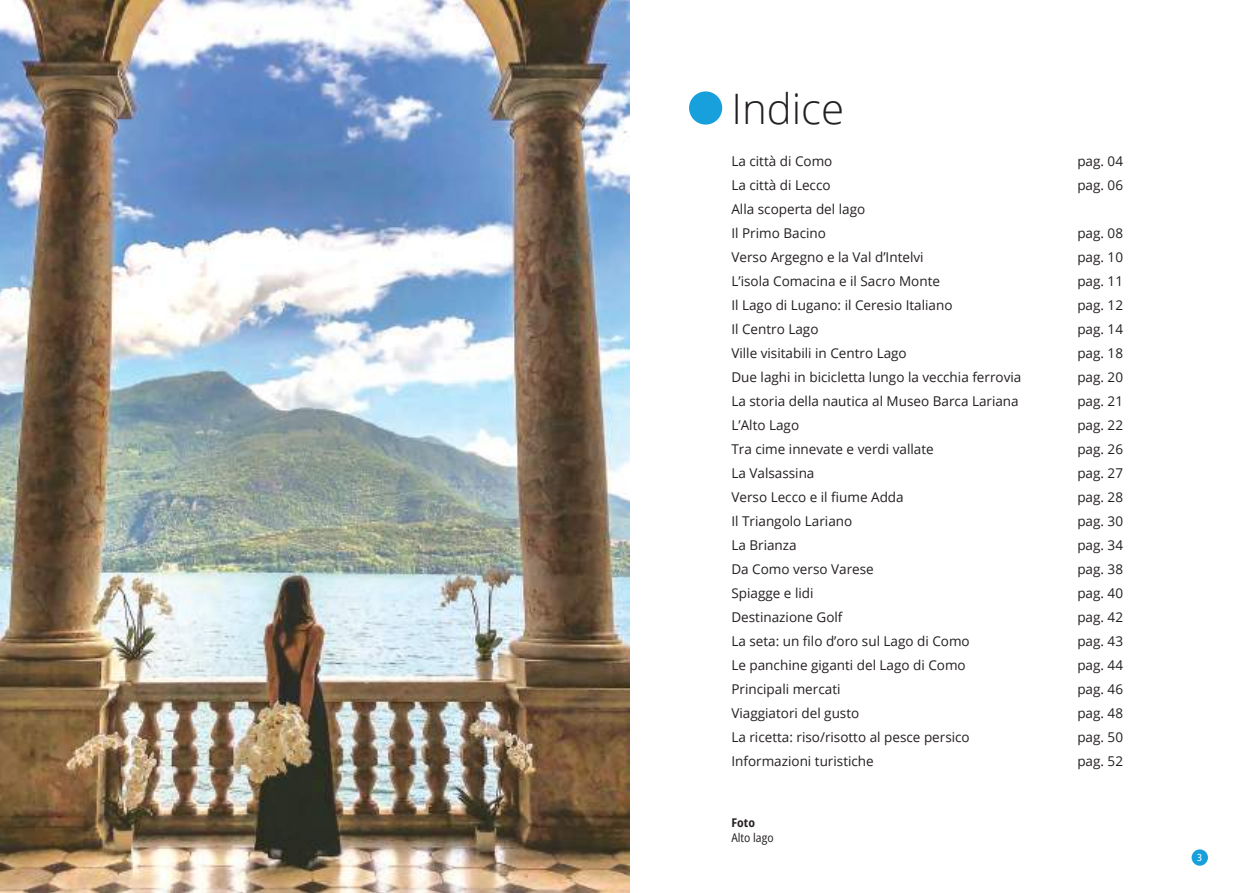
<style>
.page{position:relative;width:1259px;height:893px;background:#fff}
.page>*{position:absolute;margin:0;border:0;box-sizing:border-box;transform-origin:0 0}
.t1{font:300 42px "Open Sans";color:#241f1f}
.t2{font:13.5px/24px "Open Sans";color:#241f1f}
.t3{font:semi-condensed 12px "Open Sans";color:#241f1f}
.t4{font:700 semi-condensed 12px "Open Sans";color:#241f1f}
.t5{font:500 semi-condensed 9.75px "Open Sans";color:#fff}
</style>
<div class="page">
<div style="left:1191px;top:849px;width:17px;height:17px;background:#17a0db;border-radius:50%"></div>
<img style="left:0;top:0;width:629px;height:893px">
<div style="left:689px;top:91px;width:33px;height:34px;background:#17a0db;border-radius:50%"></div>
<h1 class="t1" style="left:731px;top:80px;width:114px">Indice</h1>
<p class="t2" style="left:731px;top:149px;width:102px">La città di Como</p>
<p class="t2" style="left:1077px;top:149px;width:47px">pag. 04</p>
<p class="t2" style="left:731px;top:173px;width:101px">La città di Lecco</p>
<p class="t2" style="left:1077px;top:173px;width:47px">pag. 06</p>
<p class="t2" style="left:731px;top:197px;width:135px">Alla scoperta del lago<br>Il Primo Bacino</p>
<p class="t2" style="left:1077px;top:221px;width:47px">pag. 08</p>
<p class="t2" style="left:731px;top:245px;width:194px">Verso Argegno e la Val d’Intelvi</p>
<p class="t2" style="left:1077px;top:245px;width:47px">pag. 10</p>
<p class="t2" style="left:731px;top:269px;width:210px">L’isola Comacina e il Sacro Monte</p>
<p class="t2" style="left:1077px;top:269px;width:47px">pag. 11</p>
<p class="t2" style="left:731px;top:293px;width:223px">Il Lago di Lugano: il Ceresio Italiano</p>
<p class="t2" style="left:1077px;top:293px;width:47px">pag. 12</p>
<p class="t2" style="left:731px;top:317px;width:89px">Il Centro Lago</p>
<p class="t2" style="left:1077px;top:317px;width:47px">pag. 14</p>
<p class="t2" style="left:731px;top:341px;width:177px">Ville visitabili in Centro Lago</p>
<p class="t2" style="left:1077px;top:341px;width:47px">pag. 18</p>
<p class="t2" style="left:731px;top:365px;width:291px">Due laghi in bicicletta lungo la vecchia ferrovia</p>
<p class="t2" style="left:1077px;top:365px;width:47px">pag. 20</p>
<p class="t2" style="left:731px;top:389px;width:289px">La storia della nautica al Museo Barca Lariana</p>
<p class="t2" style="left:1077px;top:389px;width:47px">pag. 21</p>
<p class="t2" style="left:731px;top:413px;width:69px">L’Alto Lago</p>
<p class="t2" style="left:1077px;top:413px;width:47px">pag. 22</p>
<p class="t2" style="left:731px;top:437px;width:204px">Tra cime innevate e verdi vallate</p>
<p class="t2" style="left:1077px;top:437px;width:47px">pag. 26</p>
<p class="t2" style="left:731px;top:461px;width:85px">La Valsassina</p>
<p class="t2" style="left:1077px;top:461px;width:47px">pag. 27</p>
<p class="t2" style="left:731px;top:485px;width:174px">Verso Lecco e il fiume Adda</p>
<p class="t2" style="left:1077px;top:485px;width:47px">pag. 28</p>
<p class="t2" style="left:731px;top:509px;width:122px">Il Triangolo Lariano</p>
<p class="t2" style="left:1077px;top:509px;width:47px">pag. 30</p>
<p class="t2" style="left:731px;top:533px;width:67px">La Brianza</p>
<p class="t2" style="left:1077px;top:533px;width:47px">pag. 34</p>
<p class="t2" style="left:731px;top:557px;width:144px">Da Como verso Varese</p>
<p class="t2" style="left:1077px;top:557px;width:47px">pag. 38</p>
<p class="t2" style="left:731px;top:581px;width:84px">Spiagge e lidi</p>
<p class="t2" style="left:1077px;top:581px;width:47px">pag. 40</p>
<p class="t2" style="left:731px;top:605px;width:113px">Destinazione Golf</p>
<p class="t2" style="left:1077px;top:605px;width:47px">pag. 42</p>
<p class="t2" style="left:731px;top:629px;width:240px">La seta: un filo d’oro sul Lago di Como</p>
<p class="t2" style="left:1077px;top:629px;width:47px">pag. 43</p>
<p class="t2" style="left:731px;top:653px;width:236px">Le panchine giganti del Lago di Como</p>
<p class="t2" style="left:1077px;top:653px;width:47px">pag. 44</p>
<p class="t2" style="left:731px;top:677px;width:111px">Principali mercati</p>
<p class="t2" style="left:1077px;top:677px;width:47px">pag. 46</p>
<p class="t2" style="left:731px;top:701px;width:129px">Viaggiatori del gusto</p>
<p class="t2" style="left:1077px;top:701px;width:47px">pag. 48</p>
<p class="t2" style="left:731px;top:725px;width:240px">La ricetta: riso/risotto al pesce persico</p>
<p class="t2" style="left:1077px;top:725px;width:47px">pag. 50</p>
<p class="t2" style="left:731px;top:749px;width:144px">Informazioni turistiche</p>
<p class="t2" style="left:1077px;top:749px;width:47px">pag. 52</p>
<p class="t4" style="left:731px;top:814px;width:25px">Foto</p>
<p class="t3" style="left:731px;top:829px;width:44px">Alto lago</p>
<p class="t5" style="left:1197px;top:851px;width:6px">3</p>
</div>
